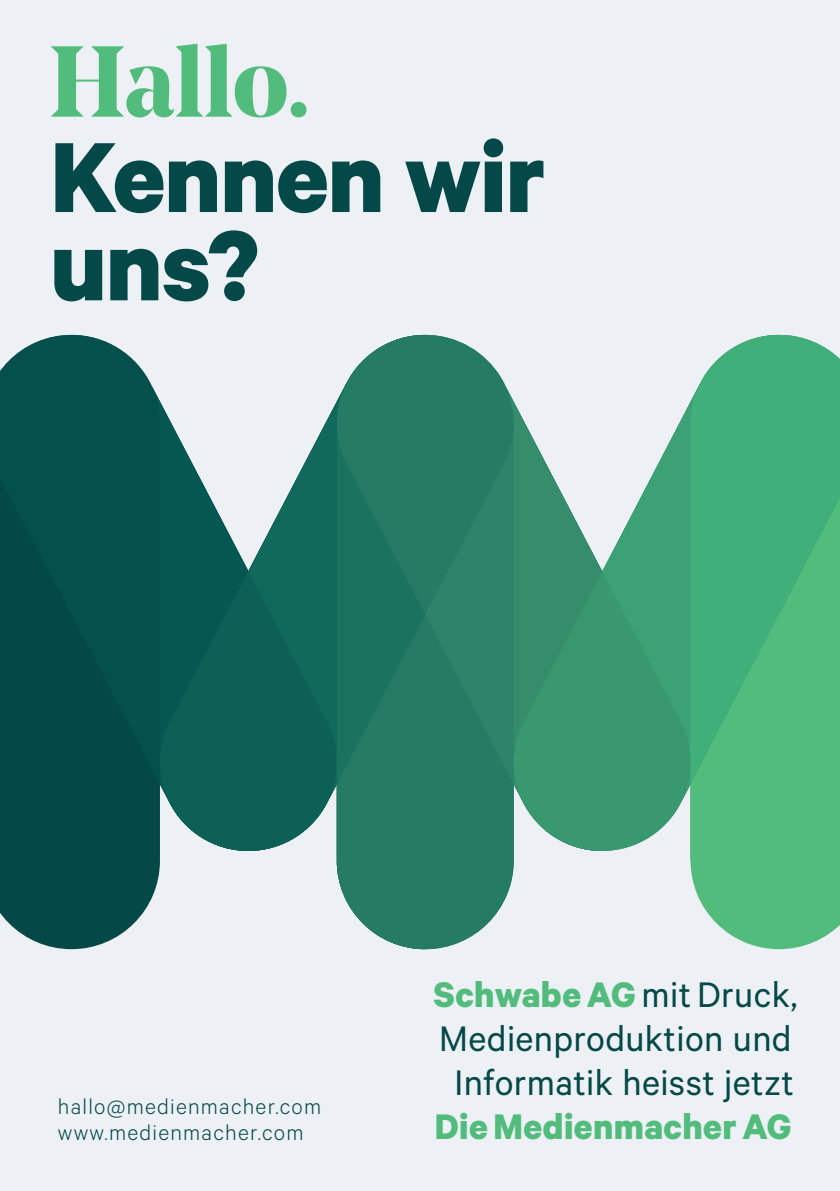
<style>
.page{position:relative;width:840px;height:1191px;background:#fff}
.page>*{position:absolute;margin:0;border:0;box-sizing:border-box;transform-origin:0 0}
.t1{font:700 112px/88.2px "Calibre";letter-spacing:-.01em;color:#044847}
.t2{font:700 100px "Noe Display";letter-spacing:-.005em;color:#52bc7c}
.t3{font:40px/44px "Calibre";letter-spacing:.01em;color:#044847;text-align:center}
.t4{font:700 40px "Calibre";letter-spacing:.01em;color:#52bc7c}
.t5{font:300 24px "Calibre";letter-spacing:.05em;color:#044847}
.s1{font-weight:700;color:#52bc7c}
</style>
<div class="page">
<div style="left:0;top:0;width:839px;height:1191px;background:#edf0f4"></div>
<svg style="left:0;top:851px;width:160px;height:98px;fill:#044847"></svg>
<div style="left:0;top:335px;width:151px;height:516px;background:#03504c"></div>
<div style="left:150px;top:383px;width:10px;height:468px;background:#03504c"></div>
<svg style="left:160px;top:402px;width:88px;height:449px;fill:#0d6055"></svg>
<svg style="left:248px;top:403px;width:88px;height:448px"></svg>
<svg style="left:336px;top:335px;width:178px;height:614px;background:#368471"></svg>
<svg style="left:425px;top:387px;width:80px;height:464px;background:#277d65"></svg>
<svg style="left:505px;top:384px;width:8px;height:467px;background:#2e8369"></svg>
<svg style="left:513px;top:335px;width:89px;height:516px"></svg>
<svg style="left:602px;top:403px;width:88px;height:448px"></svg>
<svg style="left:690px;top:335px;width:149px;height:88px;fill:#41af79"></svg>
<svg style="left:690px;top:423px;width:149px;height:526px;background:#4fb77d"></svg>
<p class="t2" style="left:49px;top:17px;width:262px">Hallo.</p>
<p class="t1" style="left:50px;top:129px;width:497px">Kennen wir uns?</p>
<p class="t3" style="left:433px;top:971px;width:365px"><span class="s1">SchwabeAG</span> mit Druck,<br>Medienproduktion und<br>Informatik heisst jetzt</p>
<p class="t5" style="left:58px;top:1092px;width:264px">hallo@medienmacher.com</p>
<p class="t5" style="left:58px;top:1118px;width:247px">www.medienmacher.com</p>
<p class="t4" style="left:434px;top:1102px;width:357px">DieMedienmacherAG</p>
</div>
